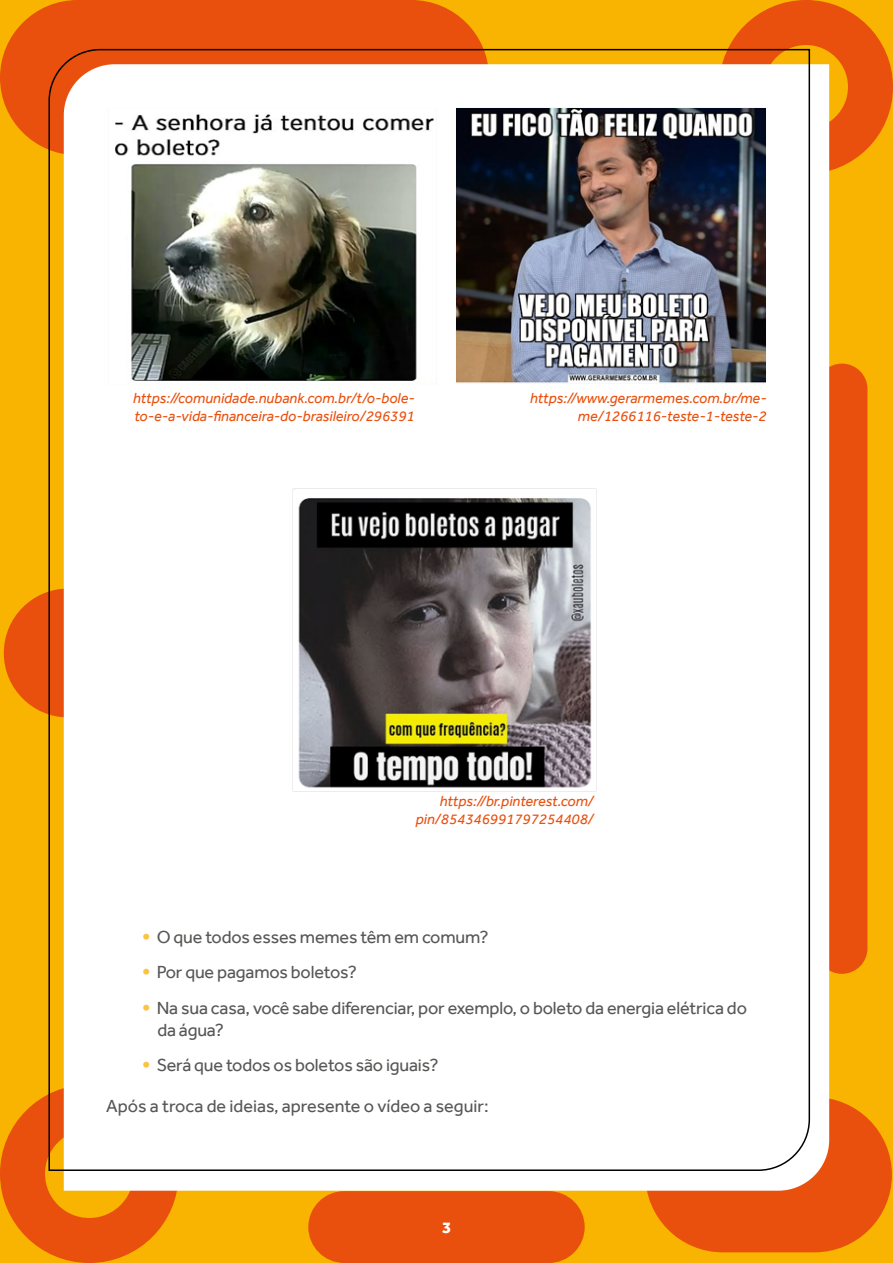
<style>
.page{position:relative;width:893px;height:1263px;background:#f8b400}
.page>*{position:absolute;margin:0;border:0;box-sizing:border-box;transform-origin:0 0}
.t1{font:18px/22.5px "Effra";letter-spacing:-.01em;color:#575756}
.t2{font:800 16.5px "Effra";color:#fff}
.t3{font:italic 15px/18px "Effra";color:#e9500e;text-align:right}
.s1{font-family:"Montserrat Alternates";font-weight:900;color:#fbc343}
</style>
<div class="page">
<div style="left:0;top:0;width:489px;height:155px;background:#e9500e;border-radius:78px"></div>
<div style="left:645px;top:1097px;width:247px;height:155px;background:#e9500e;border-radius:78px"></div>
<div style="left:816px;top:364px;width:51px;height:610px;background:#e9500e;border-radius:26px"></div>
<div style="left:308px;top:1191px;width:277px;height:72px;background:#e9500e;border-radius:36px"></div>
<svg style="left:0;top:66px;width:1px;height:24px"></svg>
<div style="left:719px;top:0;width:174px;height:174px;border:45px solid #e9500e;border-radius:50%"></div>
<div style="left:0;top:1084px;width:179px;height:179px;border:45px solid #e9500e;border-radius:50%"></div>
<div style="left:4px;top:588px;width:129px;height:129px;background:#e9500e;border-radius:50%"></div>
<div style="left:64px;top:64px;width:765px;height:1127px;background:#fff"></div>
<div style="left:48px;top:48px;width:763px;height:1124px;background:#fff"></div>
<img style="left:107px;top:107px;width:331px;height:278px">
<img style="left:456px;top:107px;width:311px;height:277px">
<img style="left:293px;top:489px;width:304px;height:302px">
<p class="t3" style="left:133px;top:389px;width:283px;text-align:left">https://comunidade.nubank.com.br/t/o-bole&shy;to-e-a-vida-financeira-do-brasileiro/296391</p>
<p class="t3" style="left:530px;top:389px;width:238px">https://www.gerarmemes.com.br/me&shy;me/1266116-teste-1-teste-2</p>
<p class="t3" style="left:416px;top:792px;width:179px">https://br.pinterest.com/ pin/854346991797254408/</p>
<p class="t1" style="left:142px;top:925px;width:347px"><span class="s1">•</span> O que todos esses memes têm em comum?</p>
<p class="t1" style="left:142px;top:961px;width:216px"><span class="s1">•</span> Por que pagamos boletos?</p>
<p class="t1" style="left:157px;top:996px;width:591px;text-indent:-15px"><span class="s1">•</span> Na sua casa, você sabe diferenciar, por exemplo, o boleto da energia elétrica do da água?</p>
<p class="t1" style="left:142px;top:1054px;width:298px"><span class="s1">•</span> Será que todos os boletos são iguais?</p>
<p class="t1" style="left:106px;top:1095px;width:384px">Após a troca de ideias, apresente o vídeo a seguir:</p>
<p class="t2" style="left:442px;top:1217px;width:11px">3</p>
</div>
